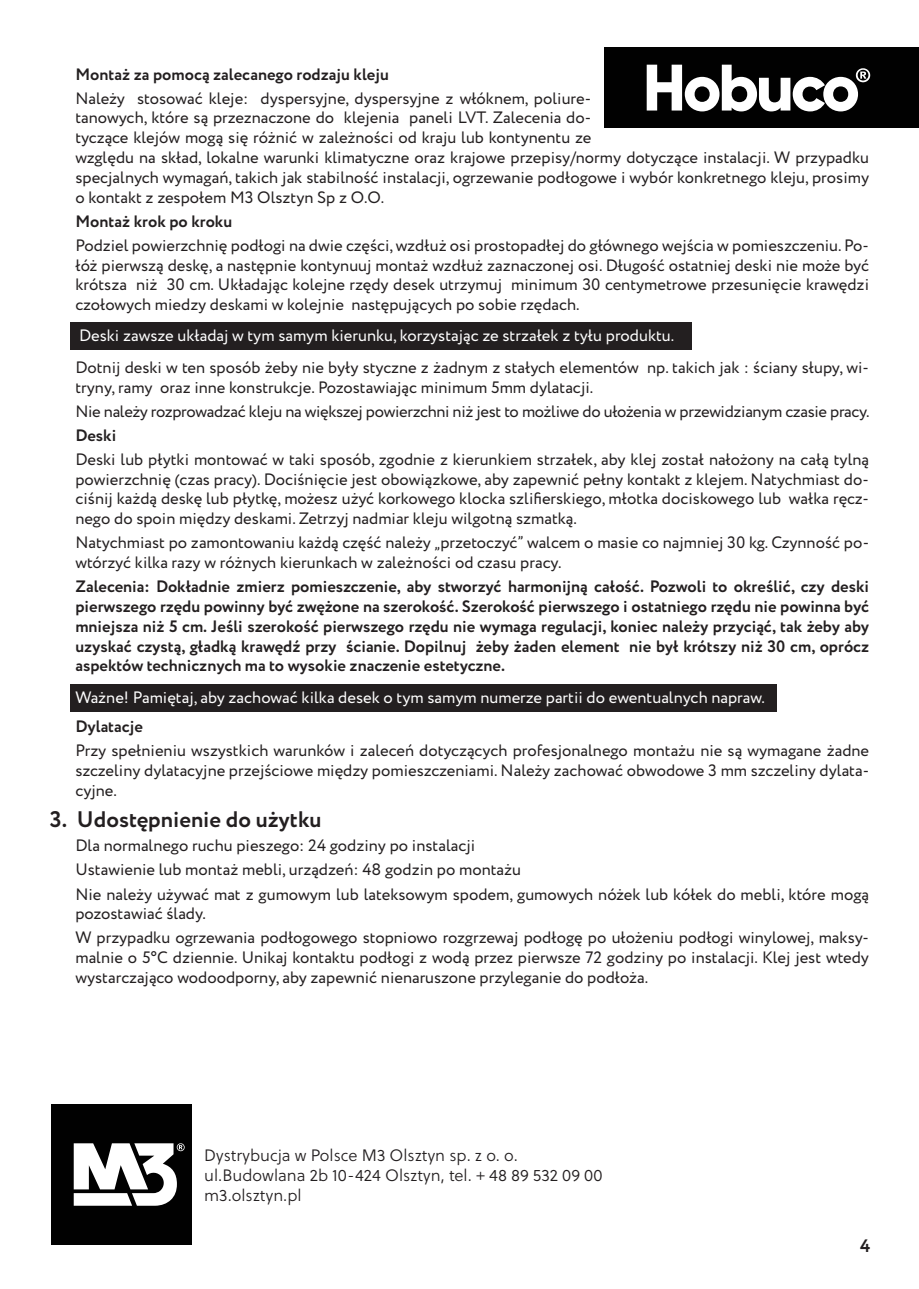
<style>
.page{position:relative;width:919px;height:1289px;background:#fff}
.page>*{position:absolute;margin:0;border:0;box-sizing:border-box;transform-origin:0 0}
.t1{font:700 22.5px "Circe";color:#231f20}
.t2{font:700 18px "Circe";color:#231f20}
.t3{font:16.5px/19.8px "Circe";color:#231f20}
.t4{font:700 16.5px/19.8px "Circe";color:#231f20;text-align:justify}
.t5{font:16.5px "Circe";color:#fff}
.t6{font:16.5px "Circe";letter-spacing:-.02em;color:#231f20}
.t7{font:16.5px "Soleil Lt";color:#231f20}
</style>
<div class="page">
<div style="left:70px;top:684px;width:706px;height:27px;background:#231f20"></div>
<div style="left:70px;top:322px;width:622px;height:28px;background:#231f20"></div>
<div style="left:51px;top:1104px;width:141px;height:140px;background:#010101"></div>
<svg style="left:74px;top:1143px;width:111px;height:62px"></svg>
<div style="left:604px;top:47px;width:314px;height:81px;background:#010101"></div>
<svg style="left:646px;top:65px;width:224px;height:46px"></svg>
<p class="t4" style="left:75px;top:65px;width:315px">Montaż za pomocą zalecanego rodzaju kleju</p>
<p class="t3" style="left:75px;top:89px;width:795px">Należy stosować kleje: dyspersyjne, dyspersyjne z włóknem, poliure-<br>tanowych, które są przeznaczone do klejenia paneli LVT. Zalecenia do-<br>tyczące klejów mogą się różnić w zależności od kraju lub kontynentu ze<br>względu na skład, lokalne warunki klimatyczne oraz krajowe przepisy/normy dotyczące instalacji. W przypadku specjalnych wymagań, takich jak stabilność instalacji, ogrzewanie podłogowe i wybór konkretnego kleju, prosimy o kontakt z zespołem M3 Olsztyn Sp z O.O.</p>
<p class="t4" style="left:75px;top:212px;width:158px">Montaż krok po kroku</p>
<p class="t3" style="left:75px;top:236px;width:795px;text-align:justify">Podziel powierzchnię podłogi na dwie części, wzdłuż osi prostopadłej do głównego wejścia w pomieszczeniu. Po&shy;łóż pierwszą deskę, a następnie kontynuuj montaż wzdłuż zaznaczonej osi. Długość ostatniej deski nie może być krótsza niż 30 cm. Układając kolejne rzędy desek utrzymuj minimum 30 centymetrowe przesunięcie krawędzi czołowych miedzy deskami w kolejnie następujących po sobie rzędach.</p>
<p class="t5" style="left:79px;top:325px;width:596px">Deski zawsze układaj w tym samym kierunku, korzystając ze strzałek z tyłu produktu.</p>
<p class="t3" style="left:75px;top:358px;width:795px">Dotnij deski w ten sposób żeby nie były styczne z żadnym z stałych elementów np. takich jak : ściany słupy, wi&shy;tryny, ramy oraz inne konstrukcje. Pozostawiając minimum 5mm dylatacji.</p>
<p class="t6" style="left:75px;top:400px;width:795px">Nie należy rozprowadzać kleju na większej powierzchni niż jest to możliwe do ułożenia w przewidzianym czasie pracy.</p>
<p class="t4" style="left:75px;top:426px;width:42px">Deski</p>
<p class="t3" style="left:75px;top:450px;width:795px;text-align:justify">Deski lub płytki montować w taki sposób, zgodnie z kierunkiem strzałek, aby klej został nałożony na całą tylną powierzchnię (czas pracy). Dociśnięcie jest obowiązkowe, aby zapewnić pełny kontakt z klejem. Natychmiast do&shy;ciśnij każdą deskę lub płytkę, możesz użyć korkowego klocka szlifierskiego, młotka dociskowego lub wałka ręcz&shy;nego do spoin między deskami. Zetrzyj nadmiar kleju wilgotną szmatką.</p>
<p class="t3" style="left:75px;top:533px;width:795px">Natychmiast po zamontowaniu każdą część należy „przetoczyć” walcem o masie co najmniej 30 kg. Czynność po&shy;wtórzyć kilka razy w różnych kierunkach w zależności od czasu pracy.</p>
<p class="t4" style="left:75px;top:577px;width:795px">Zalecenia: Dokładnie zmierz pomieszczenie, aby stworzyć harmonijną całość. Pozwoli to określić, czy deski pierwszego rzędu powinny być zwężone na szerokość. Szerokość pierwszego i ostatniego rzędu nie powinna być mniejsza niż 5 cm. Jeśli szerokość pierwszego rzędu nie wymaga regulacji, koniec należy przyciąć, tak żeby aby uzyskać czystą, gładką krawędź przy ścianie. Dopilnuj żeby żaden element nie był krótszy niż 30 cm, oprócz aspektów technicznych ma to wysokie znaczenie estetyczne.</p>
<p class="t5" style="left:75px;top:686px;width:691px">Ważne! Pamiętaj, aby zachować kilka desek o tym samym numerze partii do ewentualnych napraw.</p>
<p class="t4" style="left:75px;top:717px;width:69px">Dylatacje</p>
<p class="t3" style="left:75px;top:741px;width:795px;text-align:justify">Przy spełnieniu wszystkich warunków i zaleceń dotyczących profesjonalnego montażu nie są wymagane żadne szczeliny dylatacyjne przejściowe między pomieszczeniami. Należy zachować obwodowe 3 mm szczeliny dylata&shy;cyjne.</p>
<p class="t1" style="left:50px;top:804px;width:273px">3. Udostępnienie do użytku</p>
<p class="t3" style="left:75px;top:836px;width:401px">Dla normalnego ruchu pieszego: 24 godziny po instalacji</p>
<p class="t3" style="left:75px;top:860px;width:447px">Ustawienie lub montaż mebli, urządzeń: 48 godzin po montażu</p>
<p class="t3" style="left:75px;top:884px;width:795px">Nie należy używać mat z gumowym lub lateksowym spodem, gumowych nóżek lub kółek do mebli, które mogą pozostawiać ślady.</p>
<p class="t3" style="left:75px;top:928px;width:795px;text-align:justify">W przypadku ogrzewania podłogowego stopniowo rozgrzewaj podłogę po ułożeniu podłogi winylowej, maksy&shy;malnie o 5°C dziennie. Unikaj kontaktu podłogi z wodą przez pierwsze 72 godziny po instalacji. Klej jest wtedy wystarczająco wodoodporny, aby zapewnić nienaruszone przyleganie do podłoża.</p>
<p class="t7" style="left:204px;top:1143px;width:315px">Dystrybucja w Polsce M3 Olsztyn sp. z o. o.</p>
<p class="t7" style="left:204px;top:1163px;width:400px">ul.Budowlana 2b 10-424 Olsztyn, tel. + 48 89 532 09 00</p>
<p class="t7" style="left:204px;top:1183px;width:99px">m3.olsztyn.pl</p>
<p class="t2" style="left:860px;top:1233px;width:12px">4</p>
</div>
